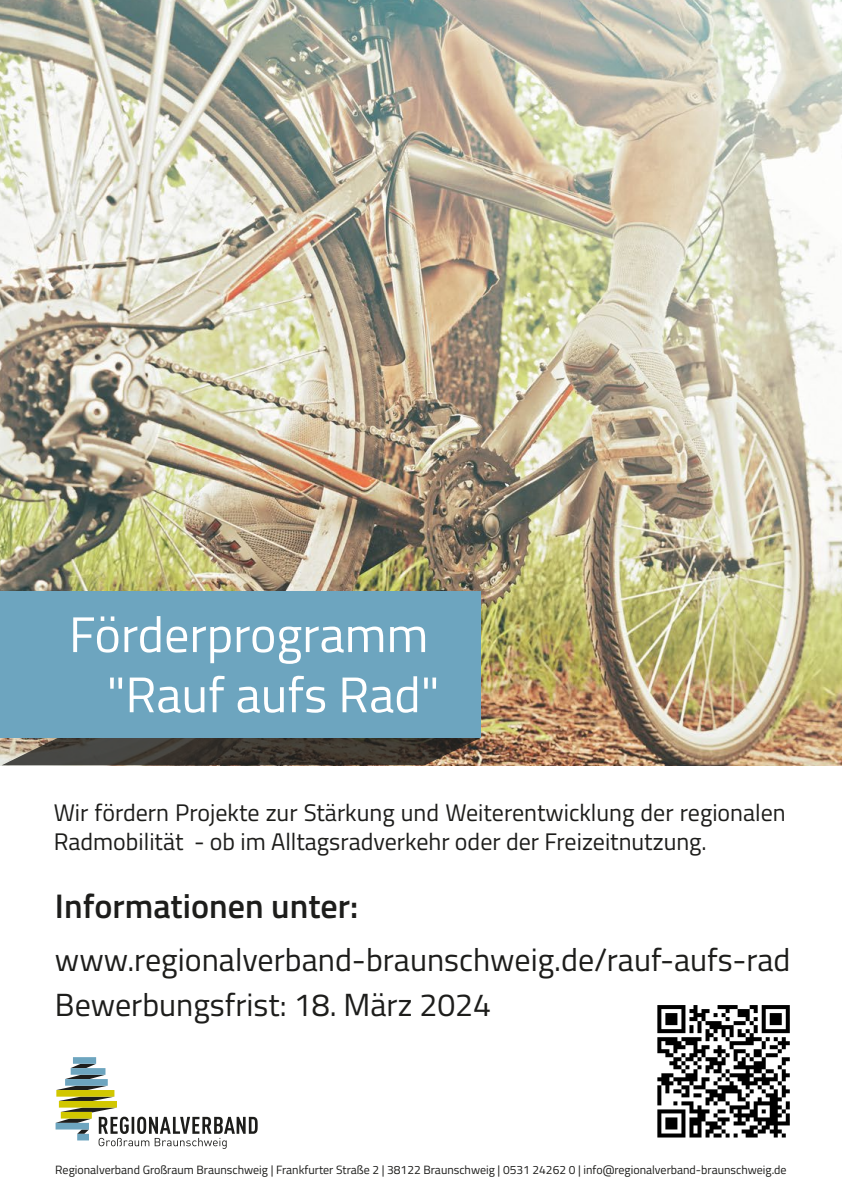
<style>
.page{position:relative;width:842px;height:1191px;background:#fff}
.page>*{position:absolute;margin:0;border:0;box-sizing:border-box;transform-origin:0 0}
.t1{font:50.1px/60.1px "Titillium";color:#fff;text-align:right}
.t2{font:600 34.1px "Titillium";color:#1d1d1b}
.t3{font:32.1px/44.9px "Titillium";color:#1d1d1b}
.t4{font:24px/28.8px "Titillium";color:#1d1d1b}
.t5{font:12px "Titillium";color:#1d1d1b}
</style>
<div class="page">
<svg style="left:56px;top:1057px;width:202px;height:91px"></svg>
<img style="left:0;top:0;width:842px;height:765px">
<svg style="left:2px;top:737px;width:479px;height:28px;background:#4b463f"></svg>
<div style="left:0;top:591px;width:480px;height:146px;background:#6da5bf"></div>
<svg style="left:657px;top:1005px;width:133px;height:132px"></svg>
<h1 class="t1" style="left:69px;top:602px;width:372px">Förderprogramm "Rauf aufs Rad"</h1>
<h3 class="t4" style="left:54px;top:797px;width:733px">Wir fördern Projekte zur Stärkung und Weiterentwicklung der regionalen<br>Radmobilität - ob im Alltagsradverkehr oder der Freizeitnutzung.</h3>
<h2 class="t2" style="left:55px;top:880px;width:305px">Informationen unter:</h2>
<h3 class="t3" style="left:55px;top:935px;width:737px">www.regionalverband-braunschweig.de/rauf-aufs-rad<br>Bewerbungsfrist: 18. März 2024</h3>
<p class="t5" style="left:55px;top:1160px;width:733px">Regionalverband Großraum Braunschweig | Frankfurter Straße 2 | 38122 Braunschweig | 0531 24262 0 | info@regionalverband-braunschweig.de</p>
</div>
